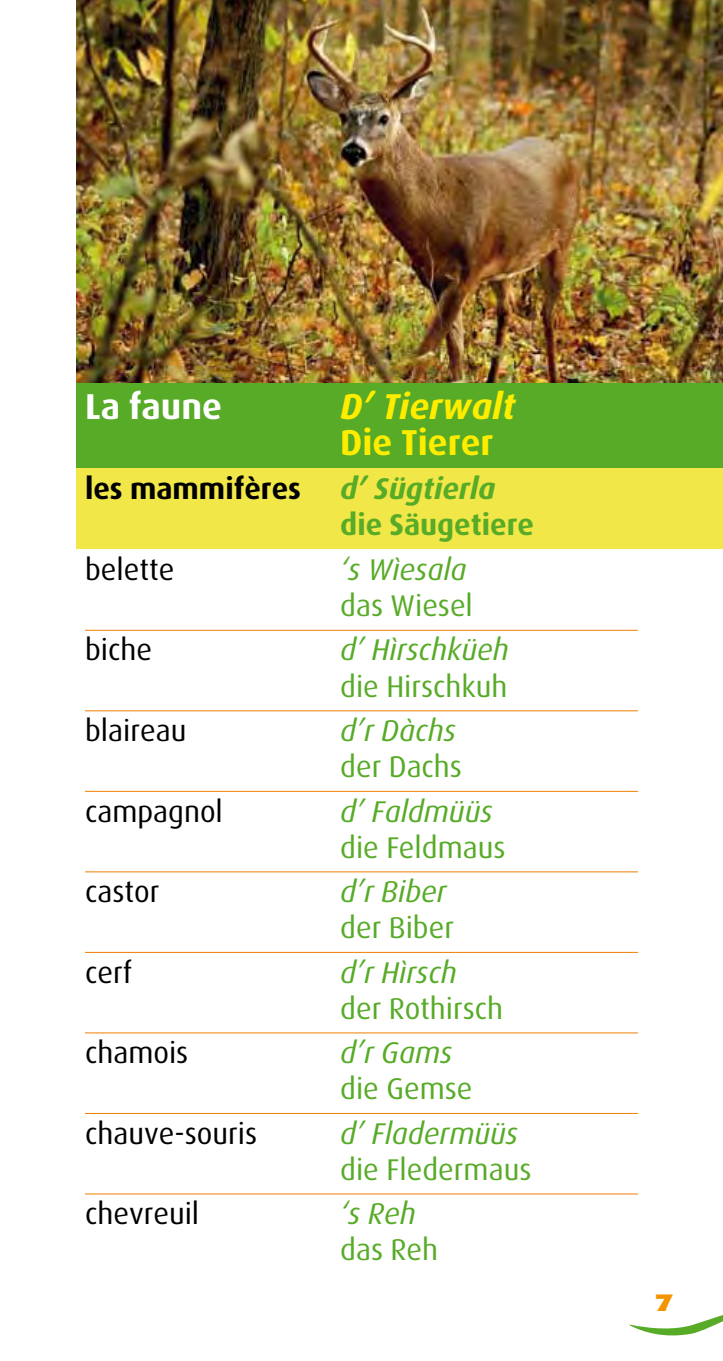
<style>
.page{position:relative;width:723px;height:1361px;background:#fff}
.page>*{position:absolute;margin:0;border:0;box-sizing:border-box;transform-origin:0 0}
.t1{font:italic 700 36px "Dax";color:#ffed00}
.t2{font:700 36px "Dax";color:#ffed00}
.t3{font:700 36px "Dax";color:#fff}
.t4{font:30px "Dax";color:#57ab27}
.t5{font:italic 30px "Dax";color:#57ab27}
.t6{font:30px "Dax";color:#000}
.t7{font:700 30px "Dax";color:#000}
.t8{font:700 30px "Dax";color:#57ab27}
.t9{font:italic 700 30px "Dax";color:#57ab27}
.t10{font:900 24px "Dax";color:#f39400;scale:1.3 1}
</style>
<div class="page">
<div style="left:77px;top:383px;width:646px;height:85px;background:#57ab27"></div>
<div style="left:77px;top:468px;width:646px;height:81px;background:#f2e748"></div>
<img style="left:77px;top:0;width:646px;height:383px">
<svg style="left:629px;top:1315px;width:94px;height:21px"></svg>
<hr style="left:85px;top:630px;width:553px;height:1px;background:#ee7f00">
<hr style="left:85px;top:710px;width:553px;height:1px;background:#ee7f00">
<hr style="left:85px;top:791px;width:553px;height:1px;background:#ee7f00">
<hr style="left:85px;top:871px;width:553px;height:1px;background:#ee7f00">
<hr style="left:85px;top:952px;width:553px;height:1px;background:#ee7f00">
<hr style="left:85px;top:1032px;width:553px;height:1px;background:#ee7f00">
<hr style="left:85px;top:1113px;width:553px;height:1px;background:#ee7f00">
<hr style="left:85px;top:1193px;width:553px;height:1px;background:#ee7f00">
<p class="t3" style="left:85px;top:386px;width:138px">La faune</p>
<p class="t1" style="left:340px;top:386px;width:177px">D’ Tierwalt</p>
<p class="t2" style="left:340px;top:422px;width:155px">Die Tierer</p>
<p class="t7" style="left:85px;top:472px;width:217px">les mammifères</p>
<p class="t9" style="left:340px;top:472px;width:157px">d’ Sügtierla</p>
<p class="t8" style="left:340px;top:508px;width:195px">die Säugetiere</p>
<p class="t6" style="left:85px;top:553px;width:91px">belette</p>
<p class="t5" style="left:340px;top:553px;width:128px">‘s Wìesala</p>
<p class="t4" style="left:340px;top:589px;width:134px">das Wiesel</p>
<p class="t6" style="left:85px;top:633px;width:69px">biche</p>
<p class="t5" style="left:340px;top:633px;width:170px">d’ Hìrschküeh</p>
<p class="t4" style="left:340px;top:669px;width:169px">die Hirschkuh</p>
<p class="t6" style="left:85px;top:714px;width:103px">blaireau</p>
<p class="t5" style="left:340px;top:714px;width:117px">d’r Dàchs</p>
<p class="t4" style="left:340px;top:750px;width:123px">der Dachs</p>
<p class="t6" style="left:85px;top:794px;width:139px">campagnol</p>
<p class="t5" style="left:340px;top:794px;width:154px">d’ Faldmüüs</p>
<p class="t4" style="left:340px;top:830px;width:167px">die Feldmaus</p>
<p class="t6" style="left:85px;top:875px;width:76px">castor</p>
<p class="t5" style="left:340px;top:875px;width:108px">d’r Biber</p>
<p class="t4" style="left:340px;top:911px;width:115px">der Biber</p>
<p class="t6" style="left:85px;top:955px;width:48px">cerf</p>
<p class="t5" style="left:340px;top:955px;width:118px">d’r Hìrsch</p>
<p class="t4" style="left:340px;top:991px;width:164px">der Rothirsch</p>
<p class="t6" style="left:85px;top:1036px;width:105px">chamois</p>
<p class="t5" style="left:340px;top:1036px;width:114px">d’r Gams</p>
<p class="t4" style="left:340px;top:1072px;width:134px">die Gemse</p>
<p class="t6" style="left:85px;top:1116px;width:174px">chauve-souris</p>
<p class="t5" style="left:340px;top:1116px;width:179px">d’ Fladermüüs</p>
<p class="t4" style="left:340px;top:1152px;width:193px">die Fledermaus</p>
<p class="t6" style="left:85px;top:1197px;width:116px">chevreuil</p>
<p class="t5" style="left:340px;top:1197px;width:77px">‘s Reh</p>
<p class="t4" style="left:340px;top:1233px;width:99px">das Reh</p>
<p class="t10" style="left:655px;top:1289px;width:16px">7</p>
</div>
